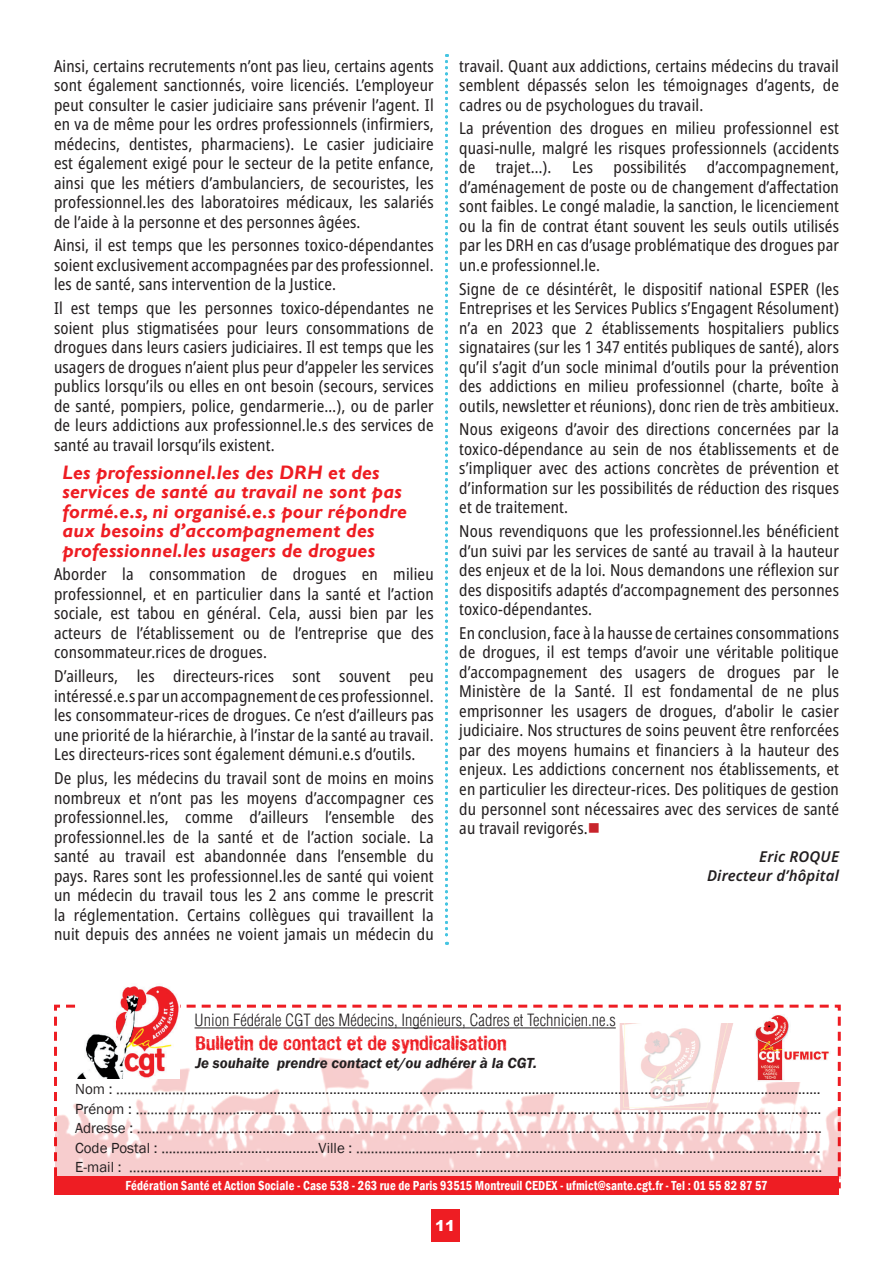
<style>
.page{position:relative;width:893px;height:1263px;background:#fff}
.page>*{position:absolute;margin:0;border:0;box-sizing:border-box;transform-origin:0 0}
.inter_rouge{font:italic 700 19.5px/19.5px "Gill Sans";letter-spacing:.01em;color:#ee1d23}
.t1{font:19.5px "Hand Vetica";color:#ee1d23}
.txt_courant{font:condensed 16.5px/19.5px "Noto Sans";letter-spacing:.01em;color:#231f20;text-align:justify}
.t2{font:300 condensed 16.5px "Helvetica LT Std";color:#231f20}
.t3{font:15px "Franklin Gothic";color:#231f20}
.t4{font:italic 600 15px "Franklin Gothic";color:#231f20}
.Signature{font:italic 600 15px "Noto Sans";letter-spacing:.01em;color:#231f20}
.txt_courant_3_col{font:900 15px "Arial";color:#fff}
.txt_courant-2{font:600 condensed 13.5px "Franklin Gothic";letter-spacing:.01em;color:#fff;scale:.93 1}
.s1{color:#c8242b}
</style>
<div class="page">
<svg style="left:445px;top:54px;width:3px;height:891px"></svg>
<div style="left:431px;top:1209px;width:28px;height:33px;background:#ee1d23"></div>
<svg style="left:54px;top:1004px;width:787px;height:185px"></svg>
<img style="left:55px;top:1023px;width:785px;height:156px">
<div style="left:54px;top:1176px;width:785px;height:19px;background:#ee1d23"></div>
<img style="left:77px;top:986px;width:102px;height:93px">
<img style="left:754px;top:1014px;width:76px;height:67px">
<hr style="left:195px;top:1027px;width:421px;height:1px;background:#231f20">
<p class="txt_courant" style="left:54px;top:56px;width:381px">Ainsi, certains recrutements n’ont pas lieu, certains agents sont également sanctionnés, voire licenciés. L’employeur peut consulter le casier judiciaire sans prévenir l’agent. Il en va de même pour les ordres professionnels (infirmiers, médecins, dentistes, pharmaciens). Le casier judiciaire est également exigé pour le secteur de la petite enfance, ainsi que les métiers d’ambulanciers, de secouristes, les professionnel.les des laboratoires médicaux, les salariés de l’aide à la personne et des personnes âgées.</p>
<p class="txt_courant" style="left:54px;top:236px;width:381px">Ainsi, il est temps que les personnes toxico-dépendantes soient exclusivement accompagnées par des professionnel. les de santé, sans intervention de la Justice.</p>
<p class="txt_courant" style="left:54px;top:299px;width:381px">Il est temps que les personnes toxico-dépendantes ne soient plus stigmatisées pour leurs consommations de drogues dans leurs casiers judiciaires. Il est temps que les usagers de drogues n’aient plus peur d’appeler les services publics lorsqu’ils ou elles en ont besoin (secours, services de santé, pompiers, police, gendarmerie…), ou de parler de leurs addictions aux professionnel.le.s des services de santé au travail lorsqu’ils existent.</p>
<p class="inter_rouge" style="left:63px;top:463px;width:346px">Les professionnel.les des DRH et des services de santé au travail ne sont pas formé.e.s, ni organisé.e.s pour répondre aux besoins d’accompagnement des professionnel.les usagers de drogues</p>
<p class="txt_courant" style="left:54px;top:565px;width:381px">Aborder la consommation de drogues en milieu professionnel, et en particulier dans la santé et l’action sociale, est tabou en général. Cela, aussi bien par les acteurs de l’établissement ou de l’entreprise que des consommateur.rices de drogues.</p>
<p class="txt_courant" style="left:54px;top:667px;width:381px">D’ailleurs, les directeurs-rices sont souvent peu intéressé.e.s par un accompagnement de ces professionnel. les consommateur-rices de drogues. Ce n’est d’ailleurs pas une priorité de la hiérarchie, à l’instar de la santé au travail.<br>Les directeurs-rices sont également démuni.e.s d’outils.</p>
<p class="txt_courant" style="left:54px;top:769px;width:381px">De plus, les médecins du travail sont de moins en moins nombreux et n’ont pas les moyens d’accompagner ces professionnel.les, comme d’ailleurs l’ensemble des professionnel.les de la santé et de l’action sociale. La santé au travail est abandonnée dans l’ensemble du pays. Rares sont les professionnel.les de santé qui voient un médecin du travail tous les 2 ans comme le prescrit la réglementation. Certains collègues qui travaillent la nuit depuis des années ne voient jamais un médecin du</p>
<p class="txt_courant" style="left:459px;top:56px;width:381px">travail. Quant aux addictions, certains médecins du travail semblent dépassés selon les témoignages d’agents, de cadres ou de psychologues du travail.</p>
<p class="txt_courant" style="left:459px;top:119px;width:381px">La prévention des drogues en milieu professionnel est quasi-nulle, malgré les risques professionnels (accidents de trajet…). Les possibilités d’accompagnement, d’aménagement de poste ou de changement d’affectation sont faibles. Le congé maladie, la sanction, le licenciement ou la fin de contrat étant souvent les seuls outils utilisés par les DRH en cas d’usage problématique des drogues par un.e professionnel.le.</p>
<p class="txt_courant" style="left:459px;top:279px;width:381px">Signe de ce désintérêt, le dispositif national ESPER (les Entreprises et les Services Publics s’Engagent Résolument) n’a en 2023 que 2 établissements hospitaliers publics signataires (sur les 1 347 entités publiques de santé), alors qu’il s’agit d’un socle minimal d’outils pour la prévention des addictions en milieu professionnel (charte, boîte à outils, newsletter et réunions), donc rien de très ambitieux.</p>
<p class="txt_courant" style="left:459px;top:420px;width:381px">Nous exigeons d’avoir des directions concernées par la toxico-dépendance au sein de nos établissements et de s’impliquer avec des actions concrètes de prévention et d’information sur les possibilités de réduction des risques et de traitement.</p>
<p class="txt_courant" style="left:459px;top:522px;width:381px">Nous revendiquons que les professionnel.les bénéficient d’un suivi par les services de santé au travail à la hauteur des enjeux et de la loi. Nous demandons une réflexion sur des dispositifs adaptés d’accompagnement des personnes toxico-dépendantes.</p>
<p class="txt_courant" style="left:459px;top:624px;width:381px">En conclusion, face à la hausse de certaines consommations de drogues, il est temps d’avoir une véritable politique d’accompagnement des usagers de drogues par le Ministère de la Santé. Il est fondamental de ne plus emprisonner les usagers de drogues, d’abolir le casier judiciaire. Nos structures de soins peuvent être renforcées par des moyens humains et financiers à la hauteur des enjeux. Les addictions concernent nos établissements, et en particulier les directeur-rices. Des politiques de gestion du personnel sont nécessaires avec des services de santé au travail revigorés.<span class="s1">■</span></p>
<p class="Signature" style="left:759px;top:846px;width:81px">Eric ROQUE</p>
<p class="Signature" style="left:707px;top:865px;width:133px">Directeur d’hôpital</p>
<p class="t2" style="left:195px;top:1010px;width:423px">Union Fédérale CGT des Médecins, Ingénieurs, Cadres et Technicien.ne.s</p>
<p class="t1" style="left:195px;top:1031px;width:313px">Bulletin de contact et de syndicalisation</p>
<p class="t4" style="left:195px;top:1053px;width:343px">Je souhaite prendre contact et/ou adhérer à la CGT.</p>
<p class="t3" style="left:75px;top:1080px;width:747px">Nom : ……………………….................................................................................................................................................................</p>
<p class="t3" style="left:75px;top:1099px;width:748px">Prénom : ………………………............................................................................................................................................................</p>
<p class="t3" style="left:75px;top:1119px;width:748px">Adresse : ………………………............................................................................................................................……………………….....</p>
<p class="t3" style="left:75px;top:1138px;width:747px">Code Postal : ……………...........................Ville : ……………………….................................................................................................</p>
<p class="t3" style="left:75px;top:1158px;width:749px">E-mail : ………………………..............................................................................................................................................................</p>
<p class="txt_courant-2" style="left:126px;top:1177px;width:692px">Fédération Santé et Action Sociale - Case 538 - 263 rue de Paris 93515 Montreuil CEDEX - ufmict@sante.cgt.fr - Tel : 01 55 82 87 57</p>
<p class="txt_courant_3_col" style="left:435px;top:1214px;width:22px">11</p>
</div>
